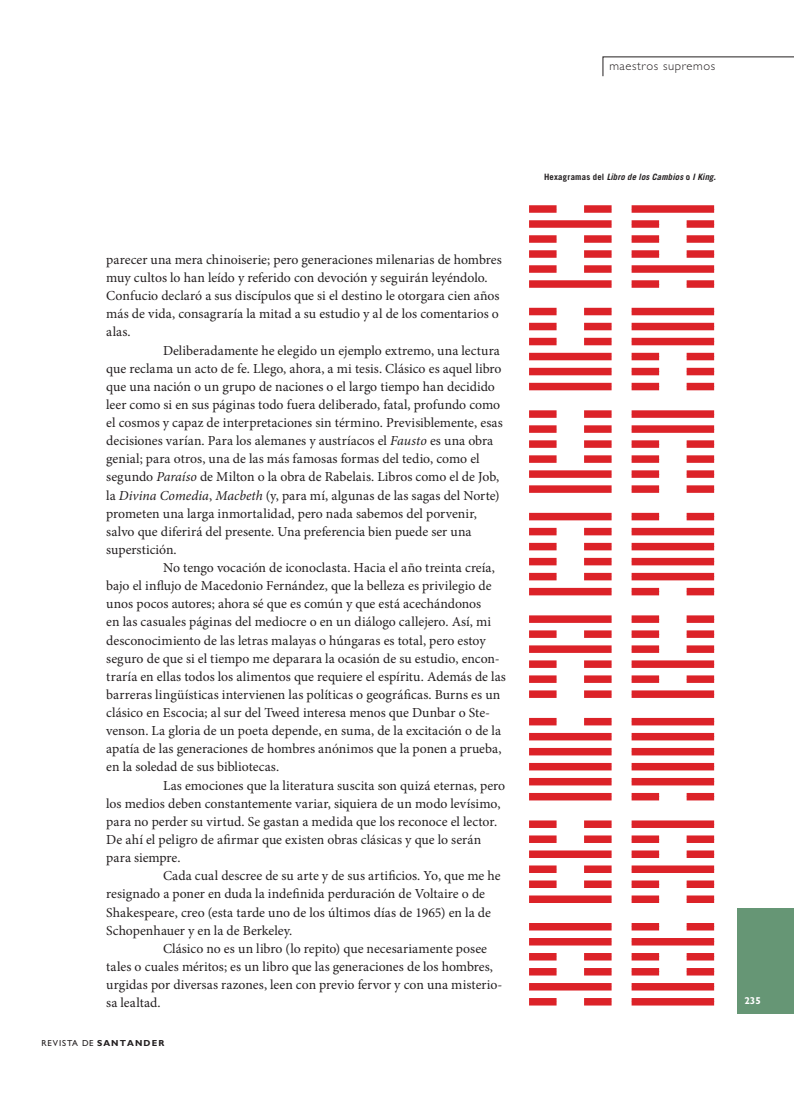
<style>
.page{position:relative;width:794px;height:1113px;background:#fff}
.page>*{position:absolute;margin:0;border:0;box-sizing:border-box;transform-origin:0 0}
.t1{font:13.75px "Minion Pro";color:#231f20}
.t2{font:300 12.5px "Gill Sans Std";letter-spacing:.05em;color:#231f20}
.t3{font:700 10px "Gill Sans Std";color:#fff}
.t4{font:italic 700 8.75px "Trade Gothic LT Std";letter-spacing:.015em;color:#231f20}
.t5{font:8.75px "Gill Sans Std";letter-spacing:.1em;color:#231f20}
.s1{font-style:italic}
.s2{font-weight:700}
.s3{font-style:normal}
</style>
<div class="page">
<svg style="left:602px;top:57px;width:192px;height:20px"></svg>
<div style="left:737px;top:908px;width:57px;height:106px;background:#669675"></div>
<svg style="left:529px;top:205px;width:186px;height:801px"></svg>
<p class="t2" style="left:609px;top:58px;width:107px">maestros supremos</p>
<p class="t1" style="left:106px;top:250px;width:397px">parecer una mera chinoiserie; pero generaciones milenarias de hombres</p>
<p class="t1" style="left:106px;top:268px;width:383px">muy cultos lo han leído y referido con devoción y seguirán leyéndolo.</p>
<p class="t1" style="left:106px;top:286px;width:395px">Confucio declaró a sus discípulos que si el destino le otorgara cien años</p>
<p class="t1" style="left:106px;top:305px;width:394px">más de vida, consagraría la mitad a su estudio y al de los comentarios o</p>
<p class="t1" style="left:106px;top:323px;width:26px">alas.</p>
<p class="t1" style="left:163px;top:341px;width:338px">Deliberadamente he elegido un ejemplo extremo, una lectura</p>
<p class="t1" style="left:106px;top:359px;width:397px">que reclama un acto de fe. Llego, ahora, a mi tesis. Clásico es aquel libro</p>
<p class="t1" style="left:106px;top:377px;width:390px">que una nación o un grupo de naciones o el largo tiempo han decidido</p>
<p class="t1" style="left:106px;top:395px;width:395px">leer como si en sus páginas todo fuera deliberado, fatal, profundo como</p>
<p class="t1" style="left:106px;top:413px;width:398px">el cosmos y capaz de interpretaciones sin término. Previsiblemente, esas</p>
<p class="t1" style="left:106px;top:431px;width:388px">decisiones varían. Para los alemanes y austríacos el <span class="s1">Fausto</span> es una obra</p>
<p class="t1" style="left:106px;top:450px;width:375px">genial; para otros, una de las más famosas formas del tedio, como el</p>
<p class="t1" style="left:106px;top:468px;width:394px">segundo <span class="s1">Paraíso</span> de Milton o la obra de Rabelais. Libros como el de Job,</p>
<p class="t1" style="left:106px;top:486px;width:395px">la <span class="s1">Divina Comedia</span>, <span class="s1">Macbeth</span> (y, para mí, algunas de las sagas del Norte)</p>
<p class="t1" style="left:106px;top:504px;width:372px">prometen una larga inmortalidad, pero nada sabemos del porvenir,</p>
<p class="t1" style="left:106px;top:522px;width:367px">salvo que diferirá del presente. Una preferencia bien puede ser una</p>
<p class="t1" style="left:106px;top:540px;width:72px">superstición.</p>
<p class="t1" style="left:163px;top:558px;width:333px">No tengo vocación de iconoclasta. Hacia el año treinta creía,</p>
<p class="t1" style="left:106px;top:576px;width:387px">bajo el influjo de Macedonio Fernández, que la belleza es privilegio de</p>
<p class="t1" style="left:106px;top:595px;width:376px">unos pocos autores; ahora sé que es común y que está acechándonos</p>
<p class="t1" style="left:106px;top:613px;width:386px">en las casuales páginas del mediocre o en un diálogo callejero. Así, mi</p>
<p class="t1" style="left:106px;top:631px;width:381px">desconocimiento de las letras malayas o húngaras es total, pero estoy</p>
<p class="t1" style="left:106px;top:649px;width:395px">seguro de que si el tiempo me deparara la ocasión de su estudio, encon-</p>
<p class="t1" style="left:106px;top:667px;width:401px">traría en ellas todos los alimentos que requiere el espíritu. Además de las</p>
<p class="t1" style="left:106px;top:685px;width:396px">barreras lingüísticas intervienen las políticas o geográficas. Burns es un</p>
<p class="t1" style="left:106px;top:703px;width:385px">clásico en Escocia; al sur del Tweed interesa menos que Dunbar o Ste-</p>
<p class="t1" style="left:106px;top:721px;width:396px">venson. La gloria de un poeta depende, en suma, de la excitación o de la</p>
<p class="t1" style="left:106px;top:739px;width:396px">apatía de las generaciones de hombres anónimos que la ponen a prueba,</p>
<p class="t1" style="left:106px;top:758px;width:174px">en la soledad de sus bibliotecas.</p>
<p class="t1" style="left:163px;top:776px;width:344px">Las emociones que la literatura suscita son quizá eternas, pero</p>
<p class="t1" style="left:106px;top:794px;width:396px">los medios deben constantemente variar, siquiera de un modo levísimo,</p>
<p class="t1" style="left:106px;top:812px;width:392px">para no perder su virtud. Se gastan a medida que los reconoce el lector.</p>
<p class="t1" style="left:106px;top:830px;width:376px">De ahí el peligro de afirmar que existen obras clásicas y que lo serán</p>
<p class="t1" style="left:106px;top:848px;width:76px">para siempre.</p>
<p class="t1" style="left:163px;top:866px;width:339px">Cada cual descree de su arte y de sus artificios. Yo, que me he</p>
<p class="t1" style="left:106px;top:884px;width:380px">resignado a poner en duda la indefinida perduración de Voltaire o de</p>
<p class="t1" style="left:106px;top:903px;width:386px">Shakespeare, creo (esta tarde uno de los últimos días de 1965) en la de</p>
<p class="t1" style="left:106px;top:921px;width:188px">Schopenhauer y en la de Berkeley.</p>
<p class="t1" style="left:163px;top:939px;width:325px">Clásico no es un libro (lo repito) que necesariamente posee</p>
<p class="t1" style="left:106px;top:957px;width:388px">tales o cuales méritos; es un libro que las generaciones de los hombres,</p>
<p class="t1" style="left:106px;top:975px;width:397px">urgidas por diversas razones, leen con previo fervor y con una misterio-</p>
<p class="t1" style="left:106px;top:993px;width:56px">sa lealtad.</p>
<p class="t5" style="left:41px;top:1037px;width:124px">REVISTA DE <span class="s2">SANTANDER</span></p>
<p class="t4" style="left:544px;top:172px;width:173px"><span class="s3">Hexagramas del</span> Libro de los Cambios <span class="s3">o</span> I King.</p>
<p class="t3" style="left:744px;top:995px;width:18px">235</p>
</div>
